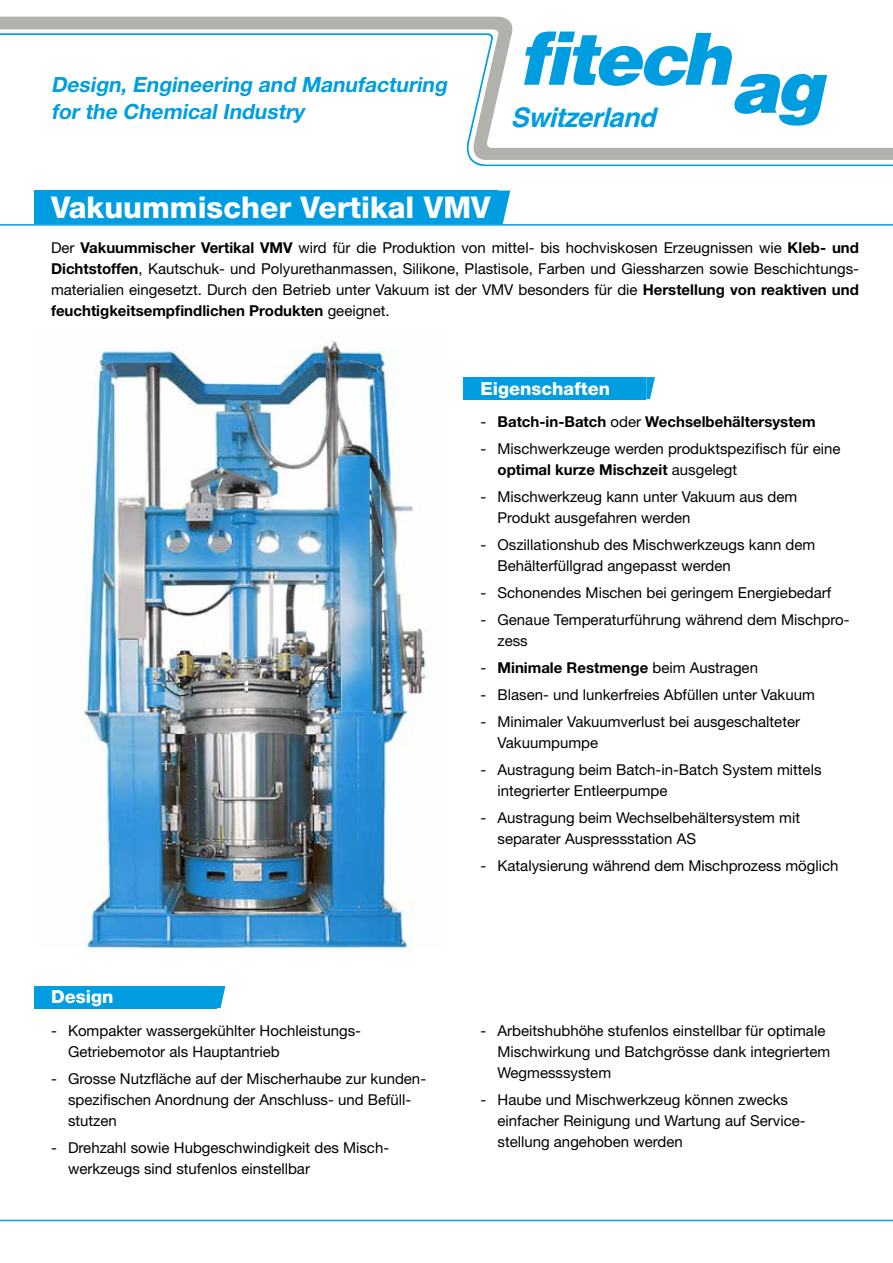
<style>
.page{position:relative;width:893px;height:1263px;background:#fff}
.page>*{position:absolute;margin:0;border:0;box-sizing:border-box;transform-origin:0 0}
.t1{font:italic 900 72px "Helvetica";color:#009ee0}
.t2{font:800 30px "Helvetica Neue LT Std";color:#fff}
.t3{font:italic 700 27px "Helvetica";color:#009ee0}
.t4{font:italic 700 21px/27px "Helvetica Neue LT Std";color:#009ee0}
.t5{font:800 18px "Helvetica Neue LT Std";color:#fff}
.t6{font:15px/21px "Helvetica Neue LT Std";color:#000}
.t7{font:700 15px "Helvetica Neue LT Std";color:#000}
.s1{font-weight:700}
.s2{font-weight:400}
</style>
<div class="page">
<svg style="left:0;top:16px;width:513px;height:17px;fill:#b1b2ad"></svg>
<svg style="left:0;top:33px;width:893px;height:133px"></svg>
<hr style="left:0;top:224px;width:893px;height:2px;background:#009ee0">
<hr style="left:0;top:1220px;width:893px;height:1px;background:#009ee0">
<img style="left:84px;top:339px;width:345px;height:609px">
<div style="left:34px;top:191px;width:463px;height:33px;background:#009ee0"></div>
<svg style="left:497px;top:191px;width:13px;height:33px"></svg>
<div style="left:463px;top:377px;width:183px;height:22px;background:#009ee0"></div>
<svg style="left:646px;top:377px;width:9px;height:22px"></svg>
<div style="left:34px;top:986px;width:183px;height:22px;background:#009ee0"></div>
<svg style="left:217px;top:986px;width:8px;height:22px"></svg>
<h3 class="t4" style="left:51px;top:70px;width:402px">Design, Engineering and Manufacturing for the Chemical Industry</h3>
<h1 class="t1" style="left:518px;top:12px;width:232px">fitech</h1>
<h1 class="t1" style="left:731px;top:40px;width:113px">ag</h1>
<h3 class="t3" style="left:511px;top:101px;width:154px">Switzerland</h3>
<h2 class="t2" style="left:51px;top:189px;width:441px">Vakuummischer Vertikal VMV</h2>
<p class="t6" style="left:51px;top:237px;width:809px;text-align:justify">Der <span class="s1">Vakuummischer Vertikal VMV</span> wird für die Produktion von mittel- bis hochviskosen Erzeugnissen wie <span class="s1">Kleb- und Dichtstoffen</span>, Kautschuk- und Polyurethanmassen, Silikone, Plastisole, Farben und Giessharzen sowie Beschichtungs&shy;materialien eingesetzt. Durch den Betrieb unter Vakuum ist der VMV besonders für die <span class="s1">Herstellung von reaktiven und feuchtigkeitsempfindlichen Produkten</span> geeignet.</p>
<p class="t5" style="left:480px;top:377px;width:131px">Eigenschaften</p>
<p class="t5" style="left:51px;top:986px;width:64px">Design</p>
<p class="t6" style="left:68px;top:1020px;width:294px;text-indent:-17px">- Kompakter wassergekühlter Hochleistungs-<br>Getriebemotor als Hauptantrieb</p>
<p class="t6" style="left:68px;top:1068px;width:360px;text-indent:-17px">- Grosse Nutzfläche auf der Mischerhaube zur kunden&shy;spezifischen Anordnung der Anschluss- und Befüll&shy;stutzen</p>
<p class="t6" style="left:68px;top:1137px;width:323px;text-indent:-17px">- Drehzahl sowie Hubgeschwindigkeit des Misch&shy;werkzeugs sind stufenlos einstellbar</p>
<p class="t7" style="left:480px;top:412px;width:337px"><span class="s2">-</span> Batch-in-Batch <span class="s2">oder</span> Wechselbehältersystem</p>
<p class="t6" style="left:497px;top:438px;width:345px;text-indent:-17px">- Mischwerkzeuge werden produktspezifisch für eine <span class="s1">optimal kurze Mischzeit</span> ausgelegt</p>
<p class="t6" style="left:497px;top:486px;width:301px;text-indent:-17px">- Mischwerkzeug kann unter Vakuum aus dem<br>Produkt ausgefahren werden</p>
<p class="t6" style="left:497px;top:534px;width:319px;text-indent:-17px">- Oszillationshub des Mischwerkzeugs kann dem<br>Behälterfüllgrad angepasst werden</p>
<p class="t6" style="left:480px;top:582px;width:352px">- Schonendes Mischen bei geringem Energiebedarf</p>
<p class="t6" style="left:497px;top:609px;width:354px;text-indent:-17px">- Genaue Temperaturführung während dem Mischpro&shy;zess</p>
<p class="t7" style="left:480px;top:658px;width:279px"><span class="s2">-</span> Minimale Restmenge <span class="s2">beim Austragen</span></p>
<p class="t6" style="left:480px;top:684px;width:336px">- Blasen- und lunkerfreies Abfüllen unter Vakuum</p>
<p class="t6" style="left:497px;top:711px;width:304px;text-indent:-17px">- Minimaler Vakuumverlust bei ausgeschalteter<br>Vakuumpumpe</p>
<p class="t6" style="left:497px;top:759px;width:325px;text-indent:-17px">- Austragung beim Batch-in-Batch System mittels integrierter Entleerpumpe</p>
<p class="t6" style="left:497px;top:807px;width:304px;text-indent:-17px">- Austragung beim Wechselbehältersystem mit separater Auspressstation AS</p>
<p class="t6" style="left:480px;top:855px;width:359px">- Katalysierung während dem Mischprozess möglich</p>
<p class="t6" style="left:497px;top:1020px;width:334px;text-indent:-17px">- Arbeitshubhöhe stufenlos einstellbar für optimale<br>Mischwirkung und Batchgrösse dank integriertem<br>Wegmesssystem</p>
<p class="t6" style="left:497px;top:1089px;width:310px;text-indent:-17px">- Haube und Mischwerkzeug können zwecks einfacher Reinigung und Wartung auf Service&shy;stellung angehoben werden</p>
</div>
